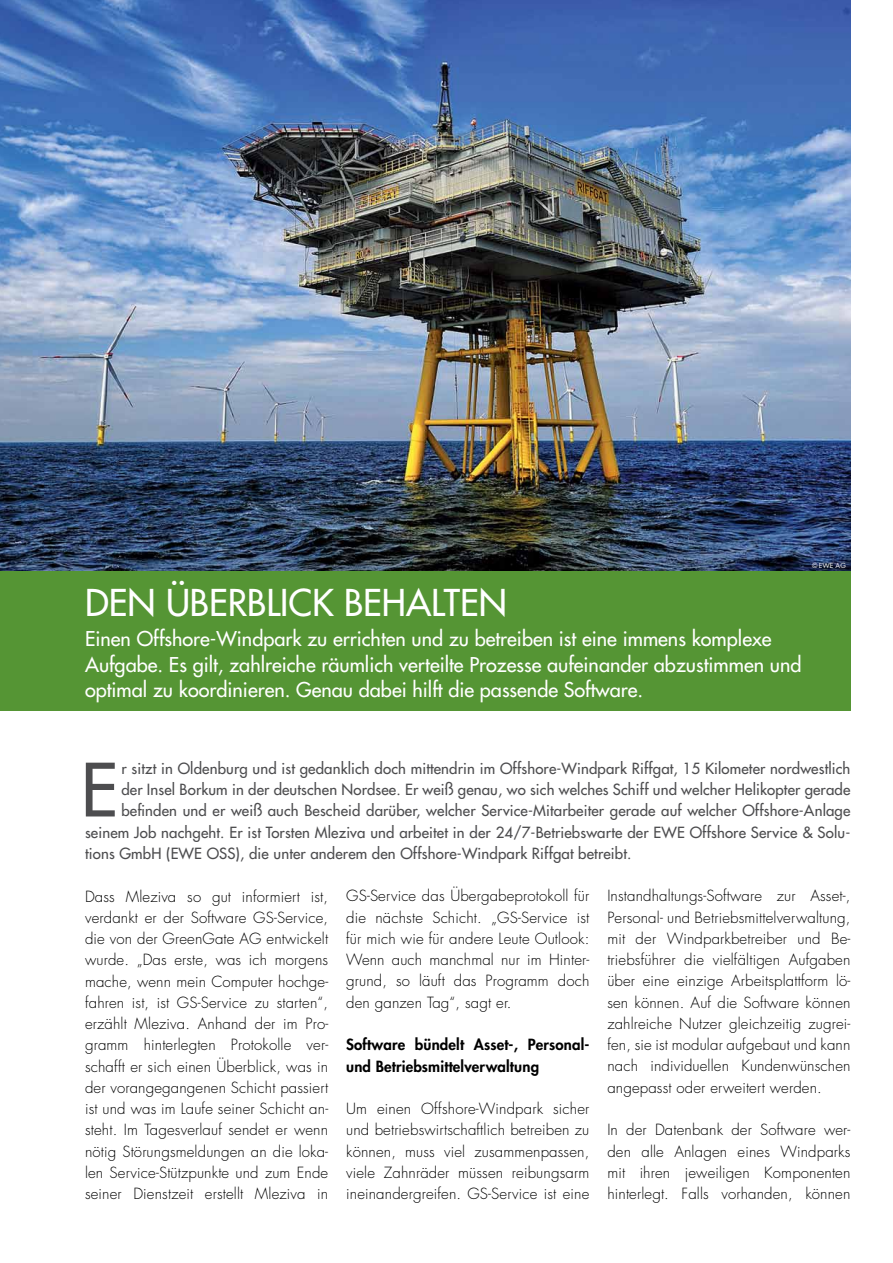
<style>
.page{position:relative;width:893px;height:1263px;background:#fff}
.page>*{position:absolute;margin:0;border:0;box-sizing:border-box;transform-origin:0 0}
.t1{font:71.4px "Futura";color:#4d4d4f}
.t2{font:36px "Futura";color:#fff}
.t3{font:19.8px/25.5px "Futura";color:#fff}
.t4{font:300 15px/21.3px "Futura";letter-spacing:.01em;color:#000;text-align:justify}
.t5{font:15px "Futura";letter-spacing:.01em;color:#4d4d4f}
.t6{font:800 15px/21.3px "Futura";letter-spacing:.01em;color:#000}
.t7{font:6.75px "Futura";color:#fff}
</style>
<div class="page">
<img style="left:0;top:0;width:850px;height:571px">
<div style="left:0;top:571px;width:850px;height:139px;background:#559534"></div>
<h2 class="t2" style="left:85px;top:579px;width:125px">Den Überb</h2>
<h2 class="t2" style="left:266px;top:579px;width:100px">lick beha</h2>
<h2 class="t2" style="left:431px;top:579px;width:34px">lten</h2>
<p class="t3" style="left:85px;top:626px;width:718px">Einen Offshore-Windpark zu errichten und zu betreiben ist eine immens komplexe<br>Aufgabe. Es gilt, zahlreiche räumlich verteilte Prozesse aufeinander abzustimmen und optimal zu koordinieren. Genau dabei hilft die passende Software.</p>
<p class="t7" style="left:812px;top:561px;width:35px">©EWE AG</p>
<h1 class="t1" style="left:81px;top:744px;width:39px">E</h1>
<p class="t5" style="left:121px;top:759px;width:730px">r sitzt in Oldenburg und ist gedanklich doch mittendrin im Offshore-Windpark Riffgat, 15 Kilometer nordwestlich</p>
<p class="t5" style="left:121px;top:780px;width:730px">der Insel Borkum in der deutschen Nordsee. Er weiß genau, wo sich welches Schiff und welcher Helikopter gerade</p>
<p class="t5" style="left:121px;top:801px;width:730px">befinden und er weiß auch Bescheid darüber, welcher Service-Mitarbeiter gerade auf welcher Offshore-Anlage</p>
<p class="t5" style="left:85px;top:822px;width:767px">seinem Job nachgeht. Er ist Torsten Mleziva und arbeitet in der 24/7-Betriebswarte der EWE Offshore Service &amp; Solu-</p>
<p class="t5" style="left:85px;top:844px;width:548px">tions GmbH (EWE OSS), die unter anderem den Offshore-Windpark Riffgat betreibt.</p>
<p class="t4" style="left:85px;top:885px;width:245px">Dass Mleziva so gut informiert ist, verdankt er der Software GS-Service, die von der GreenGate AG entwickelt wurde. „Das erste, was ich morgens mache, wenn mein Computer hochge&shy;fahren ist, ist GS-Service zu starten“, erzählt Mleziva. Anhand der im Pro&shy;gramm hinterlegten Protokolle ver&shy;schafft er sich einen Überblick, was in der vorangegangenen Schicht passiert ist und was im Laufe seiner Schicht an&shy;steht. Im Tagesverlauf sendet er wenn nötig Störungsmeldungen an die loka&shy;len Service-Stützpunkte und zum Ende seiner Dienstzeit erstellt Mleziva in</p>
<p class="t4" style="left:346px;top:885px;width:245px">GS-Service das Übergabeprotokoll für die nächste Schicht. „GS-Service ist für mich wie für andere Leute Outlook:<br>Wenn auch manchmal nur im Hinter&shy;grund, so läuft das Programm doch den ganzen Tag“, sagt er.</p>
<p class="t4" style="left:607px;top:885px;width:245px">Instandhaltungs-Software zur Asset-, Personal- und Betriebsmittelverwaltung, mit der Windparkbetreiber und Be&shy;triebsführer die vielfältigen Aufgaben über eine einzige Arbeitsplattform lö&shy;sen können. Auf die Software können zahlreiche Nutzer gleichzeitig zugrei&shy;fen, sie ist modular aufgebaut und kann nach individuellen Kundenwünschen angepasst oder erweitert werden.</p>
<p class="t4" style="left:607px;top:1119px;width:245px">In der Datenbank der Software wer&shy;den alle Anlagen eines Windparks mit ihren jeweiligen Komponenten hinterlegt. Falls vorhanden, können</p>
<p class="t6" style="left:346px;top:1034px;width:245px">Software bündelt Asset-, Personal&shy;und Betriebsmittelverwaltung</p>
<p class="t4" style="left:346px;top:1098px;width:245px">Um einen Offshore-Windpark sicher und betriebswirtschaftlich betreiben zu können, muss viel zusammenpassen, viele Zahnräder müssen reibungsarm ineinandergreifen. GS-Service ist eine</p>
</div>
